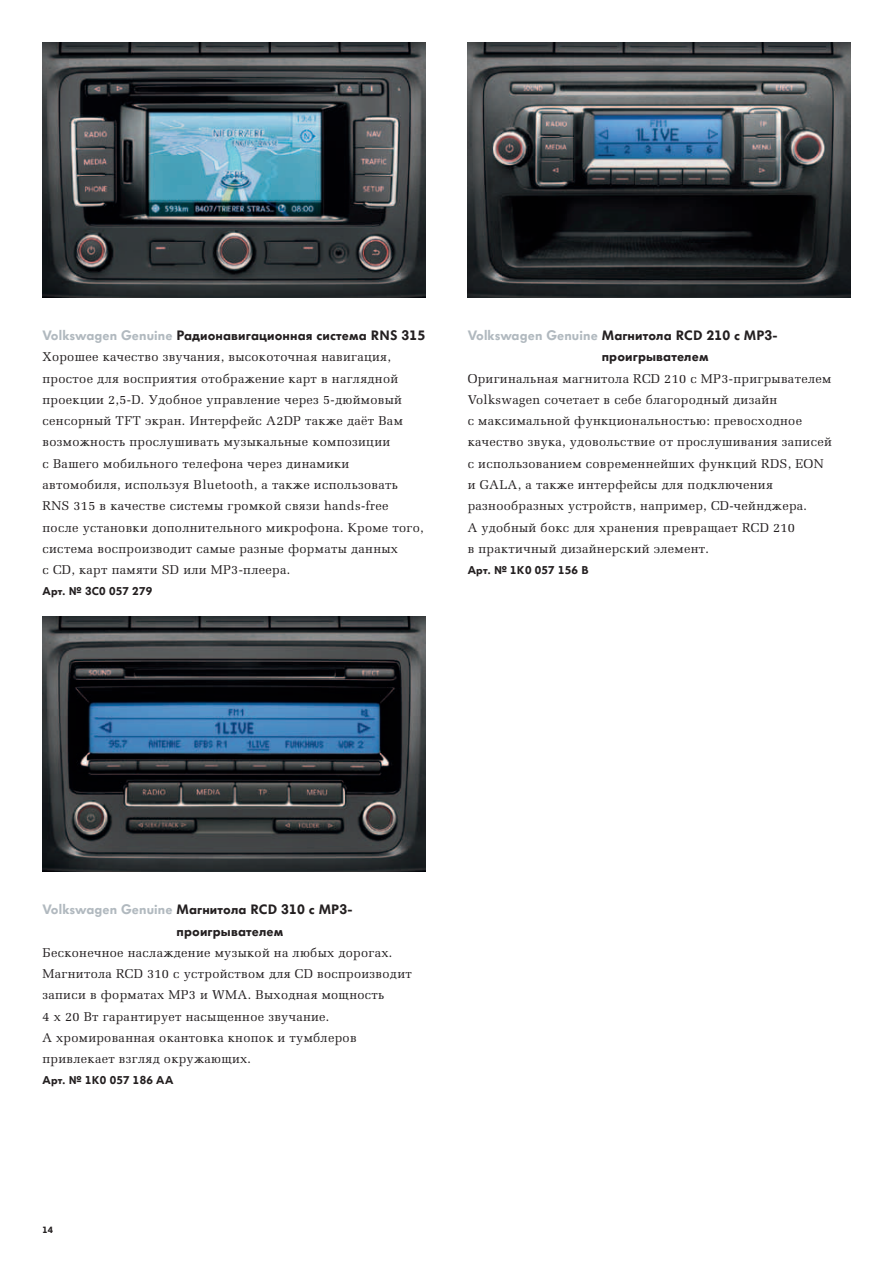
<style>
.page{position:relative;width:893px;height:1263px;background:#fff}
.page>*{position:absolute;margin:0;border:0;box-sizing:border-box;transform-origin:0 0}
.t1{font:900 13.5px/21.3px "VW Headline OT";letter-spacing:.01em;color:#231f20}
.t2{font:12.75px/21.3px "AG Melanie";letter-spacing:.025em;color:#231f20}
.t3{font:900 11.25px "VW Headline OT";letter-spacing:.015em;color:#231f20}
.t4{font:900 9px "VW Headline OT";color:#231f20}
.s1{color:#b1b9bf}
</style>
<div class="page">
<img style="left:43px;top:43px;width:382px;height:255px">
<img style="left:43px;top:617px;width:382px;height:255px">
<img style="left:468px;top:43px;width:382px;height:255px">
<p class="t1" style="left:43px;top:325px;width:384px"><span class="s1">Volkswagen Genuine</span> Радионавигационная система RNS 315</p>
<p class="t2" style="left:43px;top:346px;width:383px">Хорошее качество звучания, высокоточная навигация, простое для восприятия отображение карт в наглядной проекции 2,5-D. Удобное управление через 5-дюймовый сенсорный TFT экран. Интерфейс A2DP также даёт Вам возможность прослушивать музыкальные композиции<br>с Вашего мобильного телефона через динамики автомобиля, используя Bluetooth, а также использовать RNS 315 в качестве системы громкой связи hands-free после установки дополнительного микрофона. Кроме того, система воспроизводит самые разные форматы данных<br>с CD, карт памяти SD или МР3-плеера.</p>
<p class="t3" style="left:43px;top:584px;width:111px">Арт. № 3C0 057 279</p>
<p class="t1" style="left:602px;top:325px;width:177px;text-indent:-134px"><span class="s1">Volkswagen Genuine</span> Магнитола RCD 210 с МР3- проигрывателем</p>
<p class="t2" style="left:468px;top:368px;width:366px">Оригинальная магнитола RCD 210 с МР3-пригрывателем Volkswagen сочетает в себе благородный дизайн<br>с максимальной функциональностью: превосходное качество звука, удовольствие от прослушивания записей с использованием современнейших функций RDS, EON и GALA, а также интерфейсы для подключения разнообразных устройств, например, CD-чейнджера.<br>А удобный бокс для хранения превращает RCD 210<br>в практичный дизайнерский элемент.</p>
<p class="t3" style="left:468px;top:563px;width:123px">Арт. № 1K0 057 156 В</p>
<p class="t1" style="left:177px;top:899px;width:177px;text-indent:-134px"><span class="s1">Volkswagen Genuine</span> Магнитола RCD 310 с МР3- проигрывателем</p>
<p class="t2" style="left:43px;top:942px;width:371px">Бесконечное наслаждение музыкой на любых дорогах.<br>Магнитола RCD 310 с устройством для CD воспроизводит записи в форматах МР3 и WMA. Выходная мощность<br>4 х 20 Вт гарантирует насыщенное звучание.<br>А хромированная окантовка кнопок и тумблеров привлекает взгляд окружающих.</p>
<p class="t3" style="left:43px;top:1073px;width:132px">Арт. № 1K0 057 186 AA</p>
<p class="t4" style="left:43px;top:1224px;width:12px">14</p>
</div>
